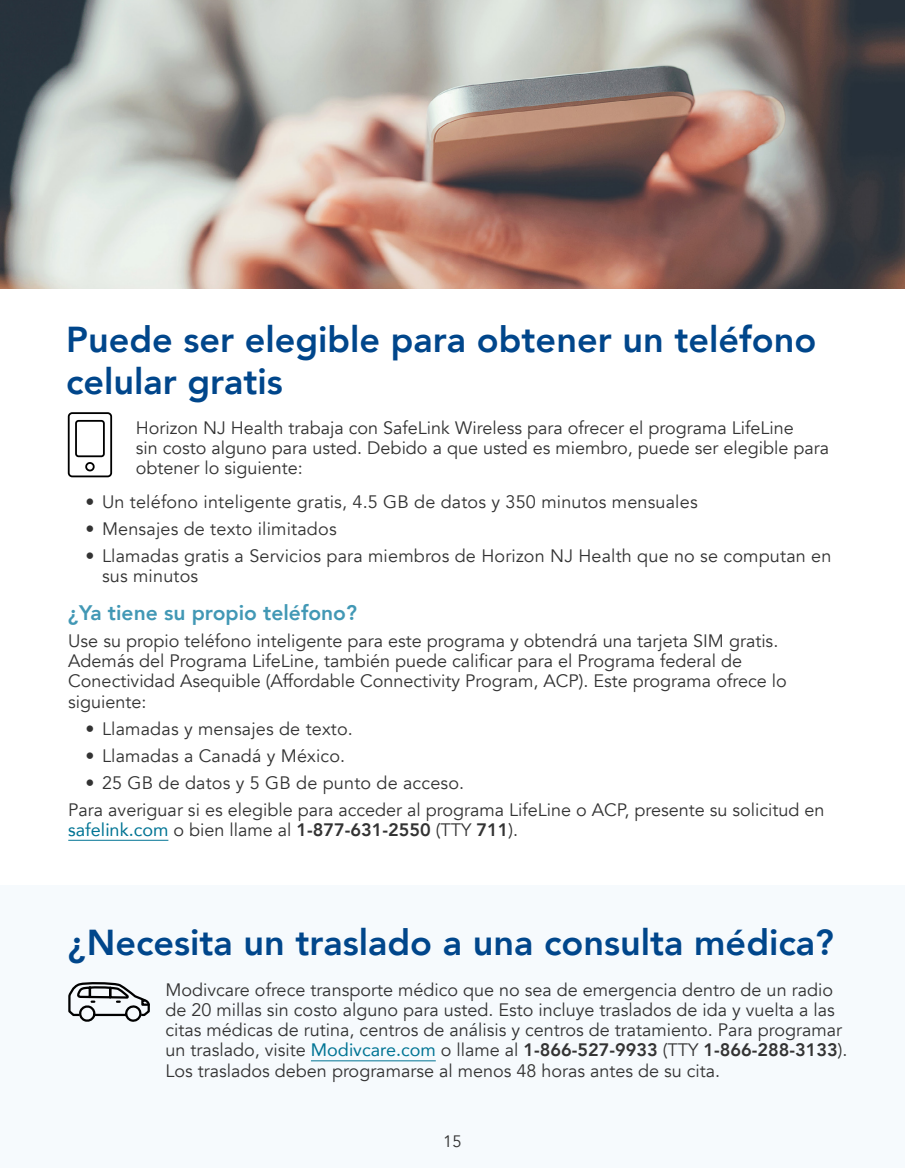
<style>
.page{position:relative;width:905px;height:1168px;background:#fff}
.page>*{position:absolute;margin:0;border:0;box-sizing:border-box;transform-origin:0 0}
.Headline1__H1{font:800 36px/42px "Avenir";color:#00468b}
.Headline2__H2{font:800 36px "Avenir";color:#00468b}
.Subhead__Teal{font:800 21px "Avenir";color:#4298b5}
.Body_Text{font:18px/20.2px "Avenir";color:#333}
.Bulleted_Text{font:18px/20.2px "Avenir";letter-spacing:.01em;color:#333}
.t1{font:16.5px "Avenir";color:#333}
.s1{color:#007494}
.s2{font-weight:800}
</style>
<div class="page">
<div style="left:0;top:885px;width:904px;height:283px;background:#f6fafd"></div>
<hr style="left:68px;top:840px;width:100px;height:1px;background:#007494">
<hr style="left:311px;top:1060px;width:125px;height:1px;background:#007494">
<img style="left:0;top:0;width:904px;height:288px">
<svg style="left:68px;top:982px;width:82px;height:40px"></svg>
<svg style="left:68px;top:412px;width:44px;height:65px"></svg>
<h1 class="Headline1__H1" style="left:66px;top:318px;width:751px">Puede ser elegible para obtener un teléfono celular gratis</h1>
<p class="Body_Text" style="left:136px;top:418px;width:695px">Horizon NJ Health trabaja con SafeLink Wireless para ofrecer el programa LifeLine<br>sin costo alguno para usted. Debido a que usted es miembro, puede ser elegible para obtener lo siguiente:</p>
<p class="Bulleted_Text" style="left:86px;top:492px;width:613px">• Un teléfono inteligente gratis, 4.5 GB de datos y 350 minutos mensuales</p>
<p class="Bulleted_Text" style="left:86px;top:519px;width:253px">• Mensajes de texto ilimitados</p>
<p class="Bulleted_Text" style="left:102px;top:546px;width:730px;text-indent:-16px">• Llamadas gratis a Servicios para miembros de Horizon NJ Health que no se computan en sus minutos</p>
<h2 class="Subhead__Teal" style="left:68px;top:596px;width:290px">¿Ya tiene su propio teléfono?</h2>
<p class="Body_Text" style="left:68px;top:631px;width:720px">Use su propio teléfono inteligente para este programa y obtendrá una tarjeta SIM gratis.<br>Además del Programa LifeLine, también puede calificar para el Programa federal de Conectividad Asequible (Affordable Connectivity Program, ACP). Este programa ofrece lo siguiente:</p>
<p class="Bulleted_Text" style="left:86px;top:718px;width:269px">• Llamadas y mensajes de texto.</p>
<p class="Bulleted_Text" style="left:86px;top:745px;width:261px">• Llamadas a Canadá y México.</p>
<p class="Bulleted_Text" style="left:86px;top:772px;width:380px">• 25 GB de datos y 5 GB de punto de acceso.</p>
<p class="Body_Text" style="left:68px;top:799px;width:757px">Para averiguar si es elegible para acceder al programa LifeLine o ACP, presente su solicitud en <span class="s1">safelink.com</span> o bien llame al <span class="s2">1-877-631-2550</span> (TTY <span class="s2">711</span>).</p>
<h2 class="Headline2__H2" style="left:68px;top:914px;width:767px">¿Necesita un traslado a una consulta médica?</h2>
<p class="Body_Text" style="left:165px;top:979px;width:683px">Modivcare ofrece transporte médico que no sea de emergencia dentro de un radio de 20 millas sin costo alguno para usted. Esto incluye traslados de ida y vuelta a las citas médicas de rutina, centros de análisis y centros de tratamiento. Para programar un traslado, visite <span class="s1">Modivcare.com</span> o llame al <span class="s2">1-866-527-9933</span> (TTY <span class="s2">1-866-288-3133</span>).<br>Los traslados deben programarse al menos 48 horas antes de su cita.</p>
<p class="t1" style="left:443px;top:1132px;width:20px">15</p>
</div>
